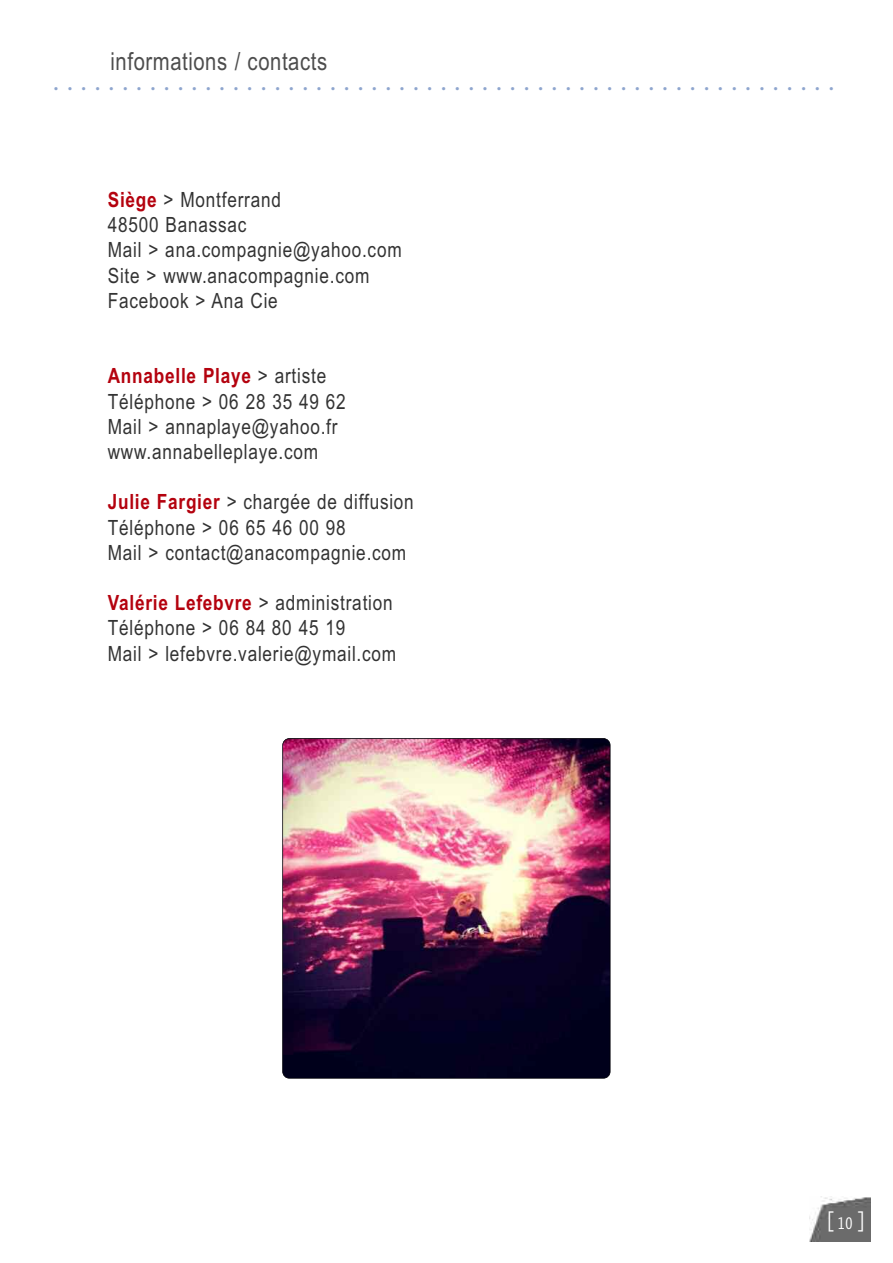
<style>
.page{position:relative;width:893px;height:1263px;background:#fff}
.page>*{position:absolute;margin:0;border:0;box-sizing:border-box;transform-origin:0 0}
.t1{font:30px "Segoe Condensed";color:#8ea5ce}
.t2{font:27px "Courier";color:#fff}
.t3{font:24.75px "Arial Narrow";letter-spacing:.025em;color:#4d4d4d}
.t4{font:21px/25.2px "Arial Narrow";letter-spacing:.035em;color:#333}
.s1{font-weight:700;color:#b4020e}
.s2{font-family:"Segoe Condensed";font-size:16.5px}
</style>
<div class="page">
<div style="left:810px;top:1195px;width:62px;height:47px;background:#6b6b6b"></div>
<img style="left:810px;top:1196px;width:60px;height:46px">
<img style="left:283px;top:739px;width:327px;height:339px;border-radius:7px">
<div style="left:282px;top:738px;width:328px;height:341px;border:2px solid #000006;border-radius:7px"></div>
<p class="t3" style="left:111px;top:47px;width:218px">informations / contacts</p>
<h1 class="t1" style="left:53px;top:62px;width:782px">.........................................................</h1>
<p class="t4" style="left:108px;top:187px;width:295px"><span class="s1">Siège</span> &gt; Montferrand<br>48500 Banassac<br>Mail &gt; ana.compagnie@yahoo.com<br>Site &gt; www.anacompagnie.com<br>Facebook &gt; Ana Cie</p>
<p class="t4" style="left:108px;top:364px;width:239px"><span class="s1">Annabelle Playe</span> &gt; artiste<br>Téléphone &gt; 06 28 35 49 62<br>Mail &gt; annaplaye@yahoo.fr www.annabelleplaye.com</p>
<p class="t4" style="left:108px;top:490px;width:308px"><span class="s1">Julie Fargier</span> &gt; chargée de diffusion<br>Téléphone &gt; 06 65 46 00 98<br>Mail &gt; contact@anacompagnie.com</p>
<p class="t4" style="left:108px;top:590px;width:290px"><span class="s1">Valérie Lefebvre</span> &gt; administration<br>Téléphone &gt; 06 84 80 45 19<br>Mail &gt; lefebvre.valerie@ymail.com</p>
<p class="t2" style="left:821px;top:1212px;width:52px">[<span class="s2">10</span>]</p>
</div>
